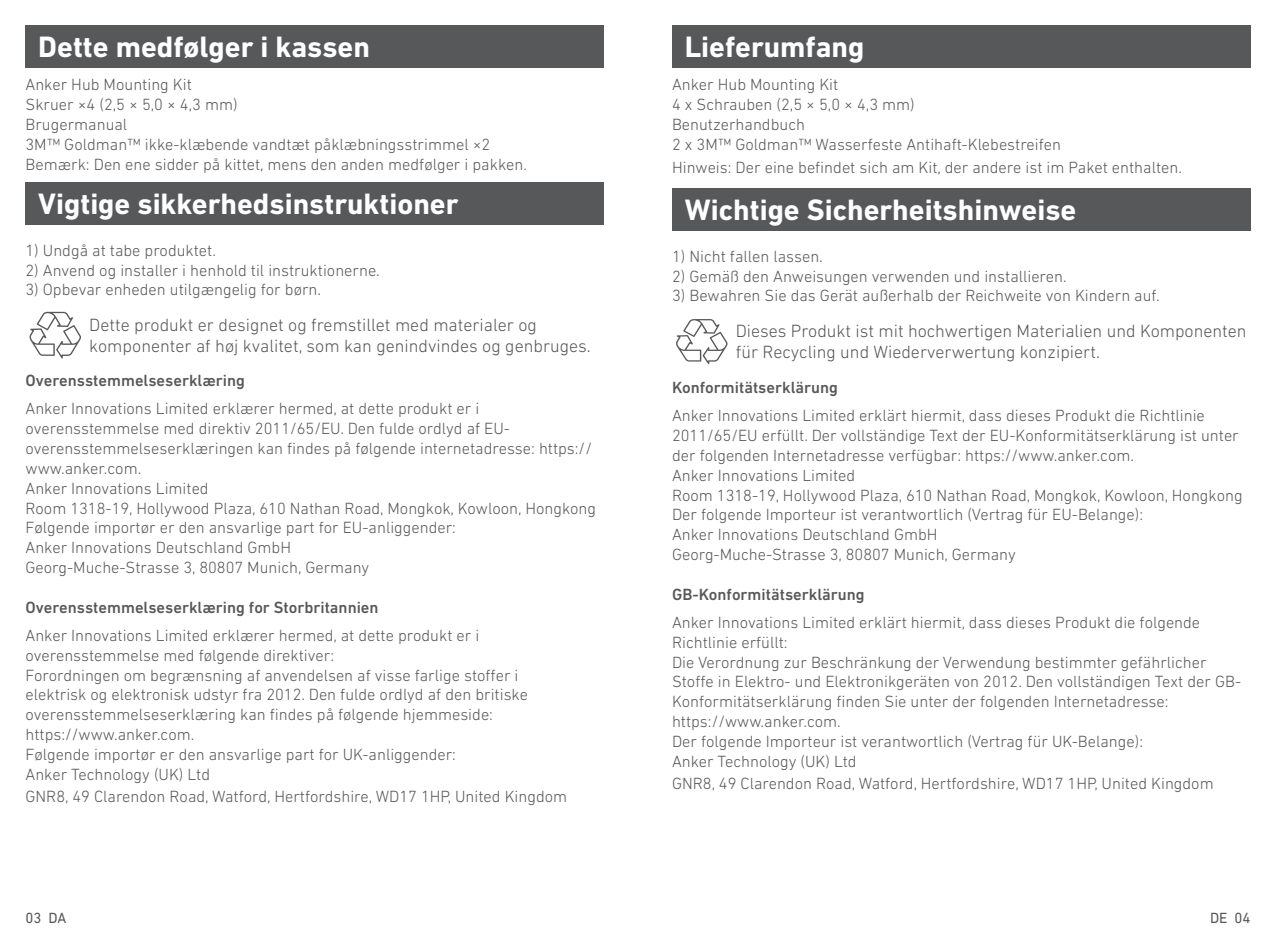
<style>
.page{position:relative;width:1276px;height:936px;background:#fff}
.page>*{position:absolute;margin:0;border:0;box-sizing:border-box;transform-origin:0 0}
.t1{font:700 30px "DIN Next LT Pro";color:#fff}
.t2{font:300 18px/21px "DIN Next LT Pro";color:#57585a}
.t3{font:300 16.5px/19.8px "DIN Next LT Pro";color:#57585a}
.t4{font:500 16.5px "DIN Next LT Pro";color:#57585a}
.t5{font:15px "DIN Next LT Pro";color:#57585a}
</style>
<div class="page">
<div style="left:26px;top:26px;width:578px;height:42px;background:#57585a"></div>
<div style="left:26px;top:182px;width:578px;height:43px;background:#57585a"></div>
<svg style="left:30px;top:312px;width:51px;height:46px"></svg>
<div style="left:672px;top:26px;width:578px;height:42px;background:#57585a"></div>
<div style="left:672px;top:188px;width:578px;height:43px;background:#57585a"></div>
<svg style="left:676px;top:319px;width:51px;height:45px"></svg>
<h1 class="t1" style="left:38px;top:29px;width:333px">Dette medfølger i kassen</h1>
<p class="t3" style="left:26px;top:75px;width:503px">Anker Hub Mounting Kit<br>Skruer ×4 (2,5 × 5,0 × 4,3 mm)<br>Brugermanual<br>3M™ Goldman™ ikke-klæbende vandtæt påklæbningsstrimmel ×2<br>Bemærk: Den ene sidder på kittet, mens den anden medfølger i pakken.</p>
<h1 class="t1" style="left:38px;top:186px;width:422px">Vigtige sikkerhedsinstruktioner</h1>
<p class="t3" style="left:26px;top:240px;width:192px">1) Undgå at tabe produktet.</p>
<p class="t3" style="left:26px;top:260px;width:356px">2) Anvend og installer i henhold til instruktionerne.</p>
<p class="t3" style="left:26px;top:280px;width:297px">3) Opbevar enheden utilgængelig for børn.</p>
<p class="t2" style="left:89px;top:314px;width:503px">Dette produkt er designet og fremstillet med materialer og komponenter af høj kvalitet, som kan genindvindes og genbruges.</p>
<p class="t4" style="left:26px;top:371px;width:221px">Overensstemmelseserklæring</p>
<p class="t3" style="left:26px;top:399px;width:572px">Anker Innovations Limited erklærer hermed, at dette produkt er i overensstemmelse med direktiv 2011/65/EU. Den fulde ordlyd af EU&shy;overensstemmelseserklæringen kan findes på følgende internetadresse: https:// www.anker.com.<br>Anker Innovations Limited<br>Room 1318-19, Hollywood Plaza, 610 Nathan Road, Mongkok, Kowloon, Hongkong Følgende importør er den ansvarlige part for EU-anliggender:<br>Anker Innovations Deutschland GmbH<br>Georg-Muche-Strasse 3, 80807 Munich, Germany</p>
<p class="t4" style="left:26px;top:597px;width:354px">Overensstemmelseserklæring for Storbritannien</p>
<p class="t3" style="left:26px;top:625px;width:504px">Anker Innovations Limited erklærer hermed, at dette produkt er i overensstemmelse med følgende direktiver:<br>Forordningen om begrænsning af anvendelsen af visse farlige stoffer i elektrisk og elektronisk udstyr fra 2012. Den fulde ordlyd af den britiske overensstemmelseserklæring kan findes på følgende hjemmeside: https://www.anker.com.<br>Følgende importør er den ansvarlige part for UK-anliggender:<br>Anker Technology (UK) Ltd</p>
<p class="t3" style="left:26px;top:785px;width:543px">GNR8, 49 Clarendon Road, Watford, Hertfordshire, WD17 1HP, United Kingdom</p>
<h1 class="t1" style="left:685px;top:29px;width:181px">Lieferumfang</h1>
<p class="t3" style="left:672px;top:75px;width:390px">Anker Hub Mounting Kit<br>4 x Schrauben (2,5 × 5,0 × 4,3 mm)<br>Benutzerhandbuch<br>2 x 3M™ Goldman™ Wasserfeste Antihaft-Klebestreifen</p>
<p class="t3" style="left:672px;top:158px;width:511px">Hinweis: Der eine befindet sich am Kit, der andere ist im Paket enthalten.</p>
<h1 class="t1" style="left:685px;top:192px;width:393px">Wichtige Sicherheitshinweise</h1>
<p class="t3" style="left:672px;top:246px;width:152px">1) Nicht fallen lassen.</p>
<p class="t3" style="left:672px;top:266px;width:396px">2) Gemäß den Anweisungen verwenden und installieren.</p>
<p class="t3" style="left:672px;top:286px;width:489px">3) Bewahren Sie das Gerät außerhalb der Reichweite von Kindern auf.</p>
<p class="t2" style="left:736px;top:320px;width:512px">Dieses Produkt ist mit hochwertigen Materialien und Komponenten für Recycling und Wiederverwertung konzipiert.</p>
<p class="t4" style="left:672px;top:378px;width:167px">Konformitätserklärung</p>
<p class="t3" style="left:672px;top:405px;width:572px">Anker Innovations Limited erklärt hiermit, dass dieses Produkt die Richtlinie 2011/65/EU erfüllt. Der vollständige Text der EU-Konformitätserklärung ist unter der folgenden Internetadresse verfügbar: https://www.anker.com.<br>Anker Innovations Limited<br>Room 1318-19, Hollywood Plaza, 610 Nathan Road, Mongkok, Kowloon, Hongkong Der folgende Importeur ist verantwortlich (Vertrag für EU-Belange):<br>Anker Innovations Deutschland GmbH<br>Georg-Muche-Strasse 3, 80807 Munich, Germany</p>
<p class="t4" style="left:672px;top:584px;width:194px">GB-Konformitätserklärung</p>
<p class="t3" style="left:672px;top:612px;width:570px">Anker Innovations Limited erklärt hiermit, dass dieses Produkt die folgende Richtlinie erfüllt:<br>Die Verordnung zur Beschränkung der Verwendung bestimmter gefährlicher Stoffe in Elektro- und Elektronikgeräten von 2012. Den vollständigen Text der GB-Konformitätserklärung finden Sie unter der folgenden Internetadresse: https://www.anker.com.<br>Der folgende Importeur ist verantwortlich (Vertrag für UK-Belange):<br>Anker Technology (UK) Ltd</p>
<p class="t3" style="left:672px;top:773px;width:543px">GNR8, 49 Clarendon Road, Watford, Hertfordshire, WD17 1HP, United Kingdom</p>
<p class="t5" style="left:26px;top:909px;width:42px">03 DA</p>
<p class="t5" style="left:1210px;top:909px;width:42px">DE 04</p>
</div>
